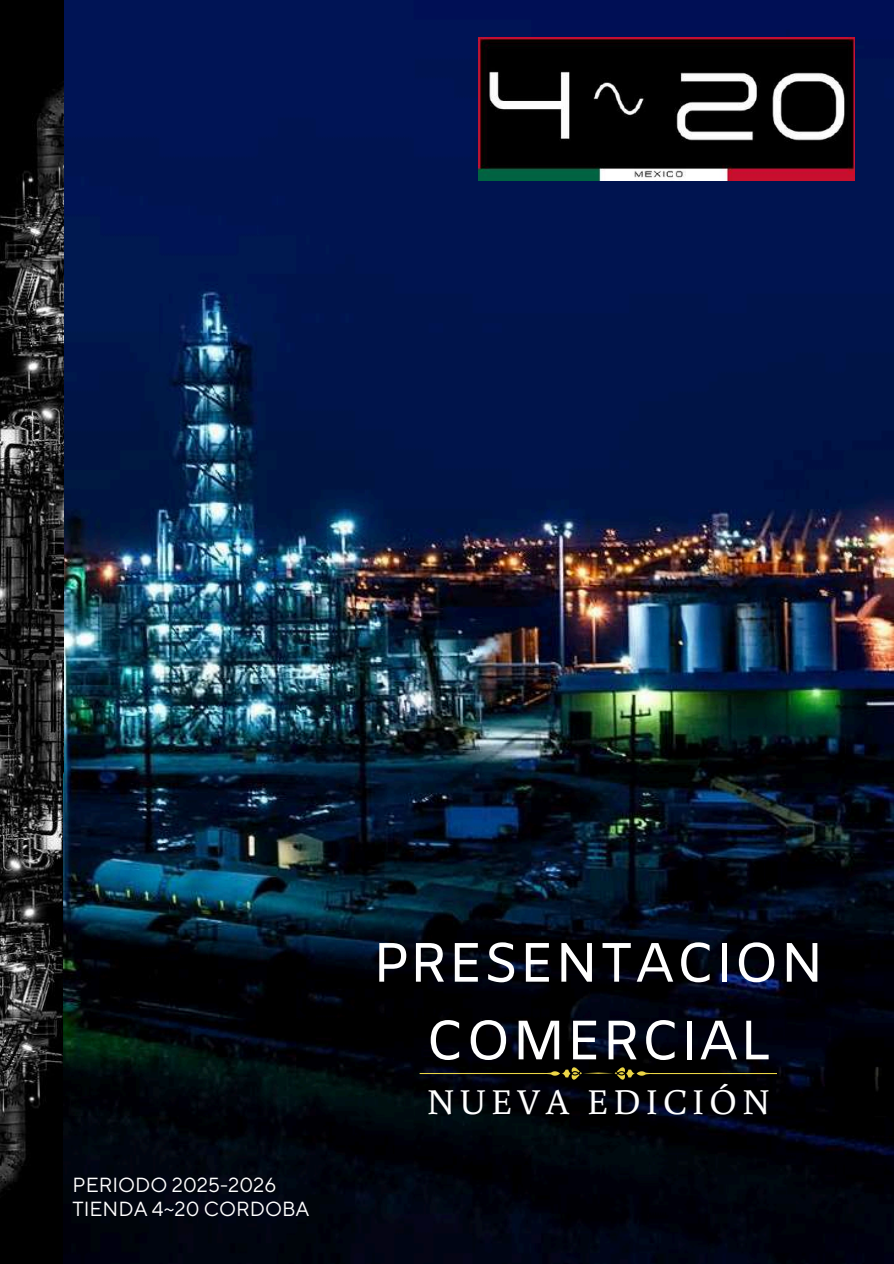
<style>
.page{position:relative;width:894px;height:1264px;background:#fff}
.page>*{position:absolute;margin:0;border:0;box-sizing:border-box;transform-origin:0 0}
.t1{font:55.5px/77.7px "Amiko";color:#fff;text-align:center}
.t2{font:36.3px "Buenard";letter-spacing:.14em;color:#fff}
.t3{font:20.25px/24px "TT Norms Pro";color:#fff}
</style>
<div class="page">
<img style="left:62px;top:0;width:831px;height:1263px">
<img style="left:478px;top:38px;width:375px;height:142px">
<img style="left:0;top:0;width:63px;height:773px">
<img style="left:0;top:660px;width:62px;height:603px">
<svg style="left:419px;top:1067px;width:357px;height:12px;background:#1e1c0e"></svg>
<p class="t3" style="left:73px;top:1173px;width:238px">PERIODO 2025-2026<br>TIENDA 4~20 CORDOBA</p>
<h1 class="t1" style="left:372px;top:928px;width:453px">PRESENTACION<br>COMERCIAL</h1>
<h2 class="t2" style="left:427px;top:1076px;width:344px">NUEVA EDICIÓN</h2>
</div>
